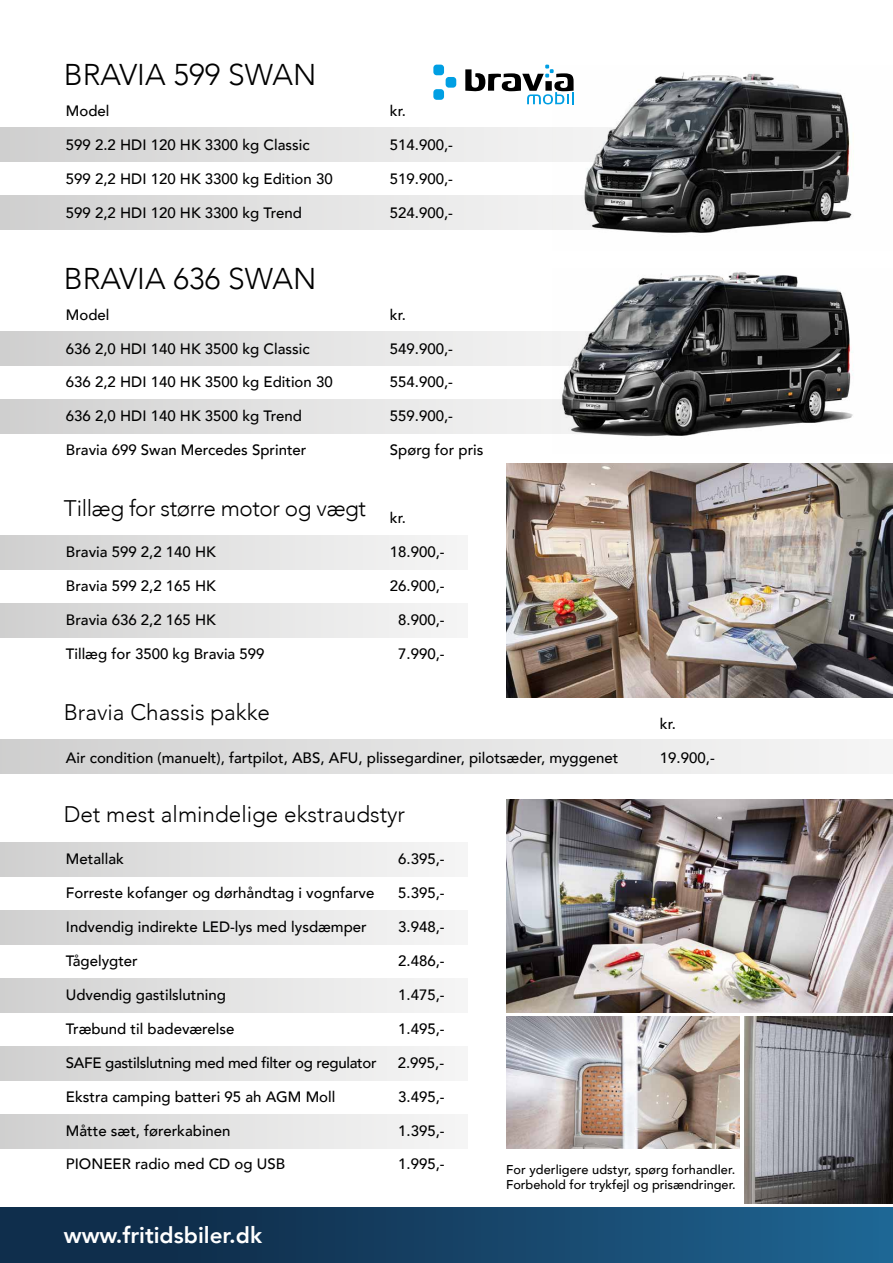
<style>
.page{position:relative;width:893px;height:1263px;background:#fff}
.page>*{position:absolute;margin:0;border:0;box-sizing:border-box;transform-origin:0 0}
.t1{font:300 30px "Avenir";color:#000}
.t2{font:300 22.5px "Avenir";color:#000}
.t3{font:300 22.5px "Avenir";letter-spacing:-.02em;color:#000}
.t4{font:800 22.5px "Avenir";color:#fff}
.t5{font:500 15px "Avenir";color:#000}
.t6{font:500 15px "Avenir";letter-spacing:-.02em;color:#000}
.t7{font:500 12.75px/15px "Avenir";color:#000}
</style>
<div class="page">
<svg style="left:0;top:128px;width:553px;height:34px;background:#e1e1e0"></svg>
<svg style="left:0;top:196px;width:553px;height:34px;background:#e1e1e0"></svg>
<div style="left:0;top:332px;width:609px;height:34px;background:linear-gradient(to right,#d0d0d0,#f6f6f6)"></div>
<div style="left:0;top:400px;width:609px;height:34px;background:linear-gradient(to right,#d0d0d0,#f6f6f6)"></div>
<div style="left:0;top:536px;width:468px;height:34px;background:linear-gradient(to right,#d0d0d0,#f6f6f6)"></div>
<div style="left:0;top:604px;width:468px;height:34px;background:linear-gradient(to right,#d0d0d0,#f6f6f6)"></div>
<div style="left:0;top:740px;width:893px;height:34px;background:linear-gradient(to right,#d0d0d0,#f6f6f6)"></div>
<div style="left:0;top:842px;width:468px;height:34px;background:linear-gradient(to right,#d0d0d0,#f6f6f6)"></div>
<div style="left:0;top:910px;width:468px;height:34px;background:linear-gradient(to right,#d0d0d0,#f6f6f6)"></div>
<div style="left:0;top:978px;width:468px;height:34px;background:linear-gradient(to right,#d0d0d0,#f6f6f6)"></div>
<div style="left:0;top:1046px;width:468px;height:34px;background:linear-gradient(to right,#d0d0d0,#f6f6f6)"></div>
<div style="left:0;top:1114px;width:468px;height:34px;background:linear-gradient(to right,#d0d0d0,#f6f6f6)"></div>
<div style="left:0;top:1208px;width:893px;height:55px;background:linear-gradient(to right,#0d243f,#1f6391)"></div>
<img style="left:553px;top:72px;width:299px;height:161px">
<img style="left:553px;top:272px;width:300px;height:165px">
<img style="left:506px;top:463px;width:387px;height:234px">
<img style="left:506px;top:1016px;width:234px;height:132px">
<img style="left:506px;top:799px;width:387px;height:213px">
<div style="left:446px;top:77px;width:10px;height:11px;background:#009fe3;border-radius:3px"></div>
<div style="left:433px;top:65px;width:11px;height:10px;background:#009fe3;border-radius:3px"></div>
<div style="left:433px;top:89px;width:11px;height:11px;background:#009fe3;border-radius:3px"></div>
<svg style="left:465px;top:65px;width:109px;height:39px"></svg>
<img style="left:744px;top:1016px;width:149px;height:187px">
<h1 class="t1" style="left:64px;top:57px;width:254px">BRAVIA 599 SWAN</h1>
<p class="t5" style="left:66px;top:98px;width:45px">Model</p>
<p class="t5" style="left:390px;top:98px;width:18px">kr.</p>
<p class="t5" style="left:66px;top:132px;width:245px">599 2.2 HDI 120 HK 3300 kg Classic</p>
<p class="t5" style="left:390px;top:132px;width:65px">514.900,-</p>
<p class="t5" style="left:66px;top:166px;width:268px">599 2,2 HDI 120 HK 3300 kg Edition 30</p>
<p class="t5" style="left:390px;top:166px;width:65px">519.900,-</p>
<p class="t5" style="left:66px;top:200px;width:237px">599 2,2 HDI 120 HK 3300 kg Trend</p>
<p class="t5" style="left:390px;top:200px;width:65px">524.900,-</p>
<h1 class="t1" style="left:64px;top:261px;width:254px">BRAVIA 636 SWAN</h1>
<p class="t5" style="left:66px;top:301px;width:45px">Model</p>
<p class="t5" style="left:390px;top:301px;width:18px">kr.</p>
<p class="t5" style="left:66px;top:335px;width:245px">636 2,0 HDI 140 HK 3500 kg Classic</p>
<p class="t5" style="left:390px;top:335px;width:65px">549.900,-</p>
<p class="t5" style="left:66px;top:369px;width:268px">636 2,2 HDI 140 HK 3500 kg Edition 30</p>
<p class="t5" style="left:390px;top:369px;width:65px">554.900,-</p>
<p class="t5" style="left:66px;top:403px;width:237px">636 2,0 HDI 140 HK 3500 kg Trend</p>
<p class="t5" style="left:390px;top:403px;width:65px">559.900,-</p>
<p class="t5" style="left:66px;top:437px;width:242px">Bravia 699 Swan Mercedes Sprinter</p>
<p class="t5" style="left:390px;top:437px;width:95px">Spørg for pris</p>
<h2 class="t3" style="left:64px;top:495px;width:304px">Tillæg for større motor og vægt</h2>
<p class="t5" style="left:390px;top:505px;width:18px">kr.</p>
<p class="t5" style="left:66px;top:539px;width:152px">Bravia 599 2,2 140 HK</p>
<p class="t5" style="left:390px;top:539px;width:56px">18.900,-</p>
<p class="t5" style="left:66px;top:573px;width:152px">Bravia 599 2,2 165 HK</p>
<p class="t5" style="left:390px;top:573px;width:56px">26.900,-</p>
<p class="t5" style="left:66px;top:607px;width:152px">Bravia 636 2,2 165 HK</p>
<p class="t5" style="left:398px;top:607px;width:48px">8.900,-</p>
<p class="t5" style="left:66px;top:640px;width:200px">Tillæg for 3500 kg Bravia 599</p>
<p class="t5" style="left:398px;top:640px;width:48px">7.990,-</p>
<h2 class="t2" style="left:64px;top:699px;width:208px">Bravia Chassis pakke</h2>
<p class="t5" style="left:660px;top:710px;width:18px">kr.</p>
<p class="t5" style="left:66px;top:744px;width:554px">Air condition (manuelt), fartpilot, ABS, AFU, plissegardiner, pilotsæder, myggenet</p>
<p class="t5" style="left:660px;top:744px;width:56px">19.900,-</p>
<h2 class="t2" style="left:64px;top:801px;width:343px">Det mest almindelige ekstraudstyr</h2>
<p class="t5" style="left:66px;top:846px;width:60px">Metallak</p>
<p class="t5" style="left:398px;top:846px;width:48px">6.395,-</p>
<p class="t5" style="left:66px;top:880px;width:310px">Forreste kofanger og dørhåndtag i vognfarve</p>
<p class="t5" style="left:398px;top:880px;width:48px">5.395,-</p>
<p class="t5" style="left:66px;top:914px;width:302px">Indvendig indirekte LED-lys med lysdæmper</p>
<p class="t5" style="left:398px;top:914px;width:48px">3.948,-</p>
<p class="t5" style="left:66px;top:948px;width:73px">Tågelygter</p>
<p class="t5" style="left:398px;top:948px;width:48px">2.486,-</p>
<p class="t5" style="left:66px;top:982px;width:161px">Udvendig gastilslutning</p>
<p class="t5" style="left:398px;top:982px;width:48px">1.475,-</p>
<p class="t5" style="left:66px;top:1015px;width:170px">Træbund til badeværelse</p>
<p class="t5" style="left:398px;top:1015px;width:48px">1.495,-</p>
<p class="t6" style="left:66px;top:1049px;width:312px">SAFE gastilslutning med med filter og regulator</p>
<p class="t5" style="left:398px;top:1049px;width:48px">2.995,-</p>
<p class="t5" style="left:66px;top:1083px;width:271px">Ekstra camping batteri 95 ah AGM Moll</p>
<p class="t5" style="left:398px;top:1083px;width:48px">3.495,-</p>
<p class="t5" style="left:66px;top:1117px;width:166px">Måtte sæt, førerkabinen</p>
<p class="t5" style="left:398px;top:1117px;width:48px">1.395,-</p>
<p class="t5" style="left:66px;top:1151px;width:221px">PIONEER radio med CD og USB</p>
<p class="t5" style="left:398px;top:1151px;width:48px">1.995,-</p>
<h2 class="t4" style="left:64px;top:1217px;width:200px">www.fritidsbiler.dk</h2>
<p class="t7" style="left:506px;top:1161px;width:231px">For yderligere udstyr, spørg forhandler.<br>Forbehold for trykfejl og prisændringer.</p>
</div>
